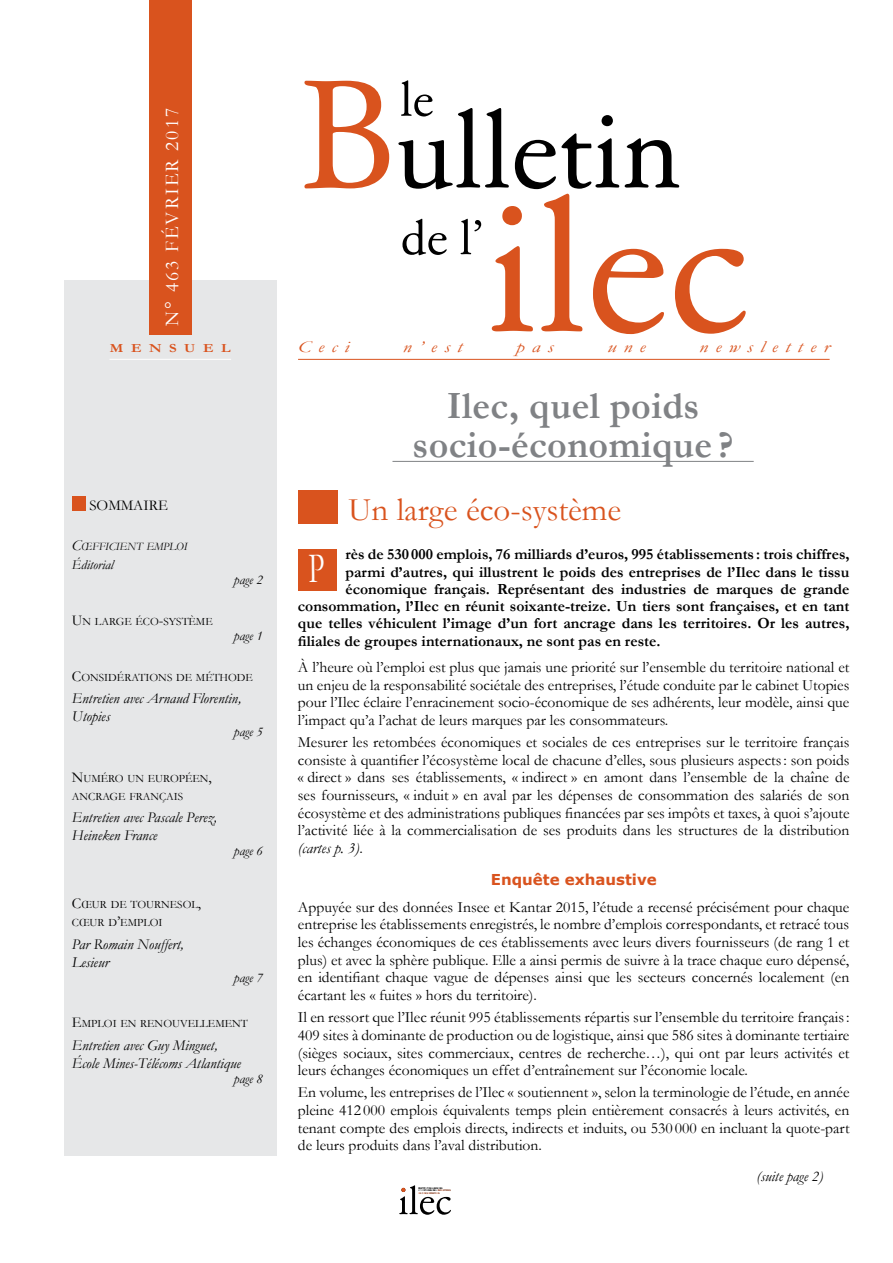
<style>
.page{position:relative;width:893px;height:1263px;background:#fff}
.page>*{position:absolute;margin:0;border:0;box-sizing:border-box;transform-origin:0 0}
.t1{font:43.5px "Garamond";color:#fff;scale:.65 1}
.t2{font:700 39px/39px "Garamond";letter-spacing:.01em;color:#808285;text-align:center}
.t3{font:33px "Garamond";color:#d9531e}
.t4{font:19.5px "Garamond";letter-spacing:.1em;color:#fff}
.t5{font:italic 16.35px "Garamond";letter-spacing:.35em;color:#d9531e;scale:1.26 1}
.t6{font:15.6px/17.7px "Garamond";color:#000;text-align:justify}
.t7{font:700 15.6px "Garamond";color:#000}
.t8{font:italic 15px/18px "Garamond";color:#000}
.t9{font:700 15px "Verdana";color:#d9531e}
.t10{font:15px "Garamond";color:#000}
.t11{font:14.25px "Verdana";color:#000}
.t12{font:italic 13.5px "Garamond";color:#000}
.t13{font:700 12.3px "Garamond";letter-spacing:.505em;color:#d9531e;scale:1.2 1}
.t14{font:11.25px/18px "Garamond";color:#000}
.t15{font:italic 11.25px "Garamond";color:#000}
.t16{font:2.1px/2.5px "Verdana";color:#000}
.s1{font-size:15px}
.s2{font-style:italic}
.s3{font-family:"Verdana";font-size:14.25px}
.s4{color:#d9531e}
</style>
<div class="page">
<div style="left:64px;top:280px;width:213px;height:875px;background:#e6e7e8"></div>
<hr style="left:109px;top:359px;width:122px;height:1px;background:#fff">
<hr style="left:298px;top:359px;width:532px;height:1px;background:#d9531e">
<svg style="left:304px;top:81px;width:85px;height:107px"></svg>
<svg style="left:398px;top:80px;width:348px;height:254px"></svg>
<svg style="left:399px;top:1185px;width:52px;height:30px"></svg>
<div style="left:298px;top:490px;width:39px;height:34px;background:#d9531e"></div>
<div style="left:149px;top:0;width:43px;height:334px;background:#d9531e"></div>
<hr style="left:392px;top:461px;width:362px;height:1px;background:#808285">
<div style="left:298px;top:549px;width:39px;height:42px;background:#d9531e"></div>
<div style="left:72px;top:496px;width:14px;height:15px;background:#d9531e"></div>
<p class="t4" style="left:161px;top:326px;width:219px;rotate:-90deg">N° 463 FÉVRIER 2017</p>
<p class="t13" style="left:110px;top:341px;width:102px">MENSUEL</p>
<p class="t5" style="left:298px;top:338px;width:42px">Ceci</p>
<p class="t5" style="left:403px;top:338px;width:49px">n’est</p>
<p class="t5" style="left:516px;top:338px;width:31px">pas</p>
<p class="t5" style="left:607px;top:338px;width:32px">une</p>
<p class="t5" style="left:699px;top:338px;width:105px">newsletter</p>
<p class="t10" style="left:89px;top:496px;width:30px">sommaire</p>
<p class="t15" style="left:72px;top:540px;width:117px"><span class="s1">C</span>ŒFFICIENT EMPLOI</p>
<p class="t12" style="left:72px;top:557px;width:43px">éditorial</p>
<p class="t14" style="left:72px;top:612px;width:142px"><span class="s1">U</span>N LARGE ÉCO<span class="s1">-</span>SYSTÈME</p>
<p class="t12" style="left:234px;top:572px;width:30px">page 2</p>
<p class="t12" style="left:234px;top:627px;width:30px">page 1</p>
<p class="t14" style="left:72px;top:668px;width:183px"><span class="s1">C</span>ONSIDÉRATIONS DE MÉTHODE</p>
<p class="t8" style="left:72px;top:689px;width:171px">Entretien avec Arnaud Florentin,<br>Utopies</p>
<p class="t12" style="left:234px;top:724px;width:30px">page 5</p>
<p class="t14" style="left:72px;top:769px;width:141px"><span class="s1">N</span>UMÉRO UN EUROPÉEN<span class="s1">,<br></span>ANCRAGE FRANÇAIS</p>
<p class="t8" style="left:72px;top:808px;width:147px">Entretien avec Pascale Perez,<br>Heineken France</p>
<p class="t12" style="left:234px;top:843px;width:30px">page 6</p>
<p class="t14" style="left:72px;top:896px;width:131px"><span class="s1">C</span>ŒUR DE TOURNESOL<span class="s1">,<br></span>CŒUR D<span class="s1">’</span>EMPLOI</p>
<p class="t8" style="left:72px;top:935px;width:114px">Par Romain Nouffert,<br>Lesieur</p>
<p class="t12" style="left:234px;top:969px;width:30px">page 7</p>
<p class="t14" style="left:72px;top:1015px;width:177px"><span class="s1">E</span>MPLOI EN RENOUVELLEMENT</p>
<p class="t8" style="left:72px;top:1036px;width:170px">Entretien avec Guy Minguet,<br>École Mines-Télécoms Atlantique</p>
<p class="t12" style="left:234px;top:1070px;width:30px">page 8</p>
<h2 class="t2" style="left:413px;top:386px;width:322px">Ilec, quel poids socio-économique ?</h2>
<h3 class="t3" style="left:348px;top:490px;width:274px">Un large éco-système</h3>
<p class="t7" style="left:345px;top:545px;width:506px">rès de 530 000 emplois, 76 milliards d’euros, 995 établissements : trois chiffres,</p>
<p class="t7" style="left:345px;top:562px;width:505px">parmi d’autres, qui illustrent le poids des entreprises de l’Ilec dans le tissu</p>
<p class="t7" style="left:345px;top:580px;width:505px">économique français. Représentant des industries de marques de grande</p>
<p class="t7" style="left:298px;top:597px;width:553px">consommation, l’Ilec en réunit soixante-treize. Un tiers sont françaises, et en tant</p>
<p class="t7" style="left:298px;top:614px;width:553px">que telles véhiculent l’image d’un fort ancrage dans les territoires. Or les autres,</p>
<p class="t7" style="left:298px;top:631px;width:364px">filiales de groupes internationaux, ne sont pas en reste.</p>
<p class="t6" style="left:298px;top:658px;width:553px">À l’heure où l’emploi est plus que jamais une priorité sur l’ensemble du territoire national et un enjeu de la responsabilité sociétale des entreprises, l’étude conduite par le cabinet Utopies pour l’Ilec éclaire l’enracinement socio-économique de ses adhérents, leur modèle, ainsi que l’impact qu’a l’achat de leurs marques par les consommateurs.</p>
<p class="t6" style="left:298px;top:733px;width:553px">Mesurer les retombées économiques et sociales de ces entreprises sur le territoire français consiste à quantifier l’écosystème local de chacune d’elles, sous plusieurs aspects: son poids « direct » dans ses établissements, « indirect » en amont dans l’ensemble de la chaîne de ses fournisseurs, « induit » en aval par les dépenses de consommation des salariés de son écosystème et des administrations publiques financées par ses impôts et taxes, à quoi s’ajoute l’activité liée à la commercialisation de ses produits dans les structures de la distribution <span class="s2">(cartes p. 3)</span>.</p>
<p class="t9" style="left:491px;top:870px;width:167px">Enquête exhaustive</p>
<p class="t6" style="left:298px;top:898px;width:553px">Appuyée sur des données Insee et Kantar 2015, l’étude a recensé précisément pour chaque entreprise les établissements enregistrés, le nombre d’emplois correspondants, et retracé tous les échanges économiques de ces établissements avec leurs divers fournisseurs (de rang 1 et plus) et avec la sphère publique. Elle a ainsi permis de suivre à la trace chaque euro dépensé, en identifiant chaque vague de dépenses ainsi que les secteurs concernés localement (en écartant les « fuites » hors du territoire).</p>
<p class="t6" style="left:298px;top:1008px;width:553px">Il en ressort que l’Ilec réunit 995 établissements répartis sur l’ensemble du territoire français:<br>409 sites à dominante de production ou de logistique, ainsi que 586 sites à dominante tertiaire (sièges sociaux, sites commerciaux, centres de recherche…), qui ont par leurs activités et leurs échanges économiques un effet d’entraînement sur l’économie locale.</p>
<p class="t6" style="left:298px;top:1083px;width:553px">En volume, les entreprises de l’Ilec « soutiennent », selon la terminologie de l’étude, en année</p>
<p class="t6" style="left:298px;top:1101px;width:553px">pleine 412 000 emplois équivalents temps plein entièrement consacrés à leurs activités, en</p>
<p class="t6" style="left:289px;top:1119px;width:562px"><span class="s3">O</span>tenant compte des emplois directs, indirects et induits, ou 530 000 en incluant la quote-part</p>
<p class="t6" style="left:298px;top:1136px;width:245px">de leurs produits dans l’aval distribution.</p>
<h1 class="t1" style="left:309px;top:542px;width:26px">P</h1>
<p class="t11" style="left:361px;top:1085px;width:13px">O</p>
<p class="t11" style="left:343px;top:1102px;width:11px">S</p>
<p class="t11" style="left:386px;top:1102px;width:12px">U</p>
<p class="t11" style="left:349px;top:1119px;width:13px">O</p>
<p class="t16" style="left:418px;top:1187px;width:34px">INSTITUT DE LIAISONS<br>ET D’ÉTUDES DES <span class="s4">INDUSTRIES<br>DE CONSOMMATION</span></p>
<p class="t8" style="left:757px;top:1167px;width:68px">(suite page 2)</p>
</div>
